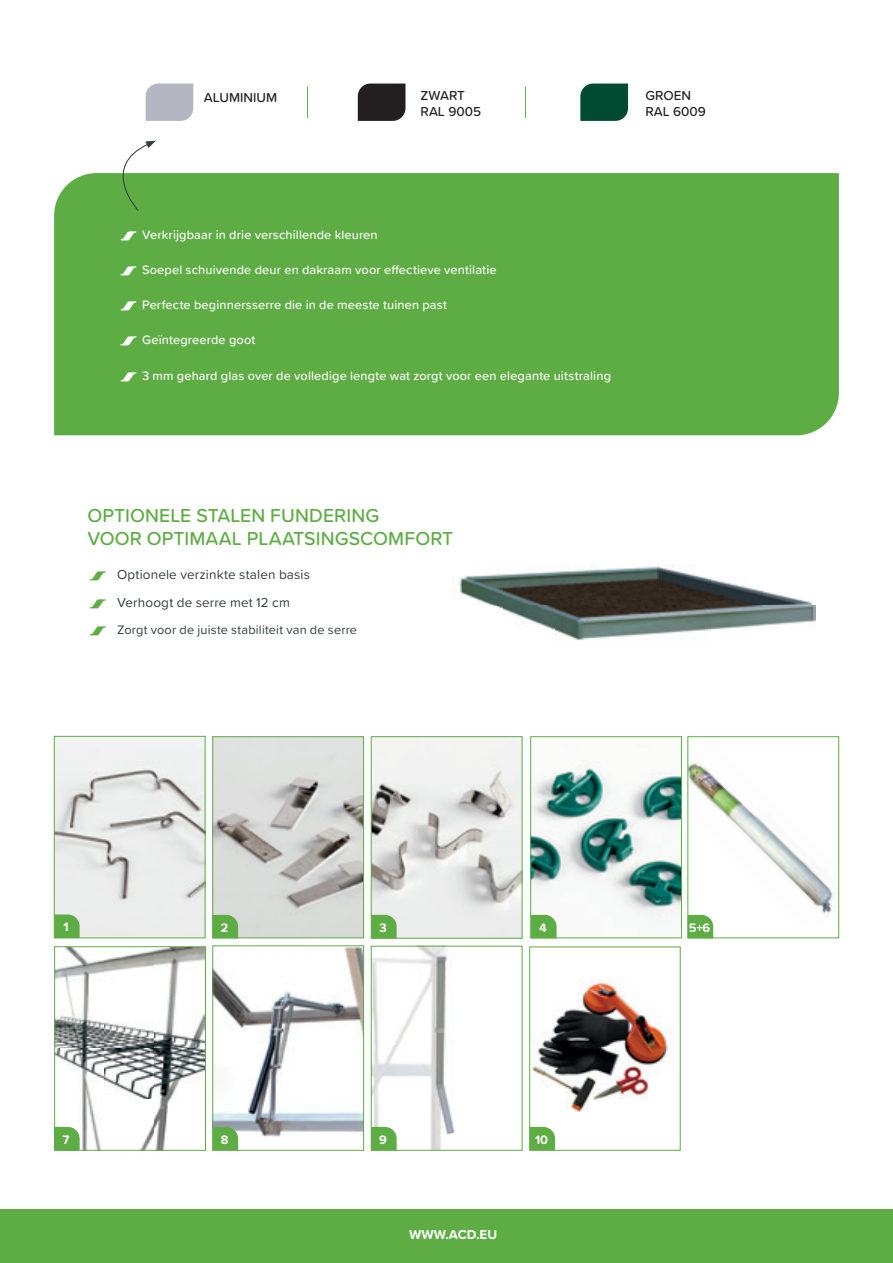
<style>
.page{position:relative;width:893px;height:1263px;background:#fff}
.page>*{position:absolute;margin:0;border:0;box-sizing:border-box;transform-origin:0 0}
.t1{font:500 19.5px/23.4px "Proxima Soft";color:#5eac44}
.t2{font:13.5px/27.6px "Proxima Soft";letter-spacing:.01em;color:#343e3f}
.t3{font:500 13.5px/16.2px "Proxima Soft";color:#231f20}
.t4{font:700 13.5px "Proxima Soft";color:#fff}
.t5{font:500 12.75px "Proxima Soft";letter-spacing:.01em;color:#fff}
.t6{font:12.75px "Proxima Soft";letter-spacing:.015em;color:#343e3f}
.t7{font:700 12.75px "Proxima Soft";color:#fff}
</style>
<div class="page">
<div style="left:0;top:1209px;width:893px;height:54px;background:#5eac44"></div>
<div style="left:54px;top:173px;width:785px;height:262px;background:#5eac44"></div>
<div style="left:146px;top:84px;width:47px;height:37px;background:#b4b7c1"></div>
<div style="left:358px;top:84px;width:47px;height:37px;background:#231f20"></div>
<svg style="left:580px;top:84px;width:48px;height:37px;background:#0b533b"></svg>
<hr style="left:525px;top:86px;width:1px;height:32px;background:#5eac44">
<hr style="left:307px;top:86px;width:1px;height:32px;background:#5eac44">
<img style="left:459px;top:566px;width:356px;height:75px">
<img style="left:56px;top:948px;width:148px;height:200px">
<img style="left:215px;top:948px;width:147px;height:200px">
<img style="left:373px;top:948px;width:82px;height:200px">
<div style="left:371px;top:946px;width:151px;height:204px;border:1px solid #5eac44"></div>
<div style="left:213px;top:946px;width:151px;height:204px;border:1px solid #5eac44"></div>
<div style="left:54px;top:946px;width:152px;height:204px;border:1px solid #5eac44"></div>
<img style="left:761px;top:820px;width:18px;height:18px">
<img style="left:690px;top:765px;width:71px;height:73px">
<img style="left:750px;top:838px;width:83px;height:77px">
<div style="left:688px;top:736px;width:151px;height:202px;border:1px solid #5eac44"></div>
<img style="left:532px;top:760px;width:148px;height:176px">
<div style="left:530px;top:736px;width:152px;height:202px;border:1px solid #5eac44"></div>
<img style="left:373px;top:738px;width:147px;height:198px">
<div style="left:371px;top:736px;width:151px;height:202px;border:1px solid #5eac44"></div>
<img style="left:215px;top:738px;width:147px;height:198px">
<div style="left:213px;top:736px;width:151px;height:202px;border:1px solid #5eac44"></div>
<img style="left:56px;top:738px;width:147px;height:198px">
<div style="left:54px;top:736px;width:151px;height:202px;border:1px solid #5eac44"></div>
<img style="left:531px;top:979px;width:142px;height:148px">
<svg style="left:54px;top:914px;width:26px;height:24px"></svg>
<svg style="left:54px;top:1127px;width:26px;height:23px"></svg>
<svg style="left:213px;top:915px;width:25px;height:23px"></svg>
<svg style="left:213px;top:1127px;width:25px;height:23px"></svg>
<svg style="left:371px;top:915px;width:26px;height:23px"></svg>
<svg style="left:371px;top:1127px;width:26px;height:23px"></svg>
<svg style="left:530px;top:1127px;width:25px;height:23px"></svg>
<svg style="left:531px;top:915px;width:25px;height:23px"></svg>
<svg style="left:688px;top:915px;width:25px;height:23px"></svg>
<svg style="left:98px;top:141px;width:58px;height:70px"></svg>
<svg style="left:121px;top:231px;width:15px;height:9px"></svg>
<svg style="left:121px;top:266px;width:15px;height:9px"></svg>
<svg style="left:121px;top:301px;width:15px;height:10px"></svg>
<svg style="left:121px;top:337px;width:15px;height:9px"></svg>
<svg style="left:121px;top:372px;width:15px;height:9px"></svg>
<p class="t3" style="left:204px;top:89px;width:75px">ALUMINIUM</p>
<p class="t3" style="left:421px;top:86px;width:62px">ZWART<br>RAL 9005</p>
<p class="t3" style="left:645px;top:86px;width:62px">GROEN<br>RAL 6009</p>
<p class="t5" style="left:142px;top:225px;width:237px">Verkrijgbaar in drie verschillende kleuren</p>
<p class="t5" style="left:142px;top:260px;width:356px">Soepel schuivende deur en dakraam voor effectieve ventilatie</p>
<p class="t5" style="left:142px;top:295px;width:306px">Perfecte beginnersserre die in de meeste tuinen past</p>
<p class="t5" style="left:142px;top:331px;width:115px">Geïntegreerde goot</p>
<p class="t5" style="left:142px;top:366px;width:470px">3 mm gehard glas over de volledige lengte wat zorgt voor een elegante uitstraling</p>
<h1 class="t1" style="left:87px;top:503px;width:367px">OPTIONELE STALEN FUNDERING<br>VOOR OPTIMAAL PLAATSINGSCOMFORT</h1>
<p class="t2" style="left:117px;top:560px;width:195px">Optionele verzinkte stalen basis<br>Verhoogt de serre met 12 cm</p>
<p class="t6" style="left:117px;top:620px;width:242px">Zorgt voor de juiste stabiliteit van de serre</p>
<p class="t7" style="left:63px;top:917px;width:7px">1</p>
<p class="t7" style="left:63px;top:1130px;width:8px">7</p>
<p class="t7" style="left:221px;top:918px;width:9px">2</p>
<p class="t7" style="left:221px;top:1130px;width:9px">8</p>
<p class="t7" style="left:379px;top:918px;width:9px">3</p>
<p class="t7" style="left:539px;top:918px;width:9px">4</p>
<p class="t7" style="left:689px;top:918px;width:23px">5+6</p>
<p class="t7" style="left:379px;top:1130px;width:9px">9</p>
<p class="t7" style="left:535px;top:1130px;width:15px">10</p>
<p class="t4" style="left:409px;top:1224px;width:90px">WWW.ACD.EU</p>
</div>
